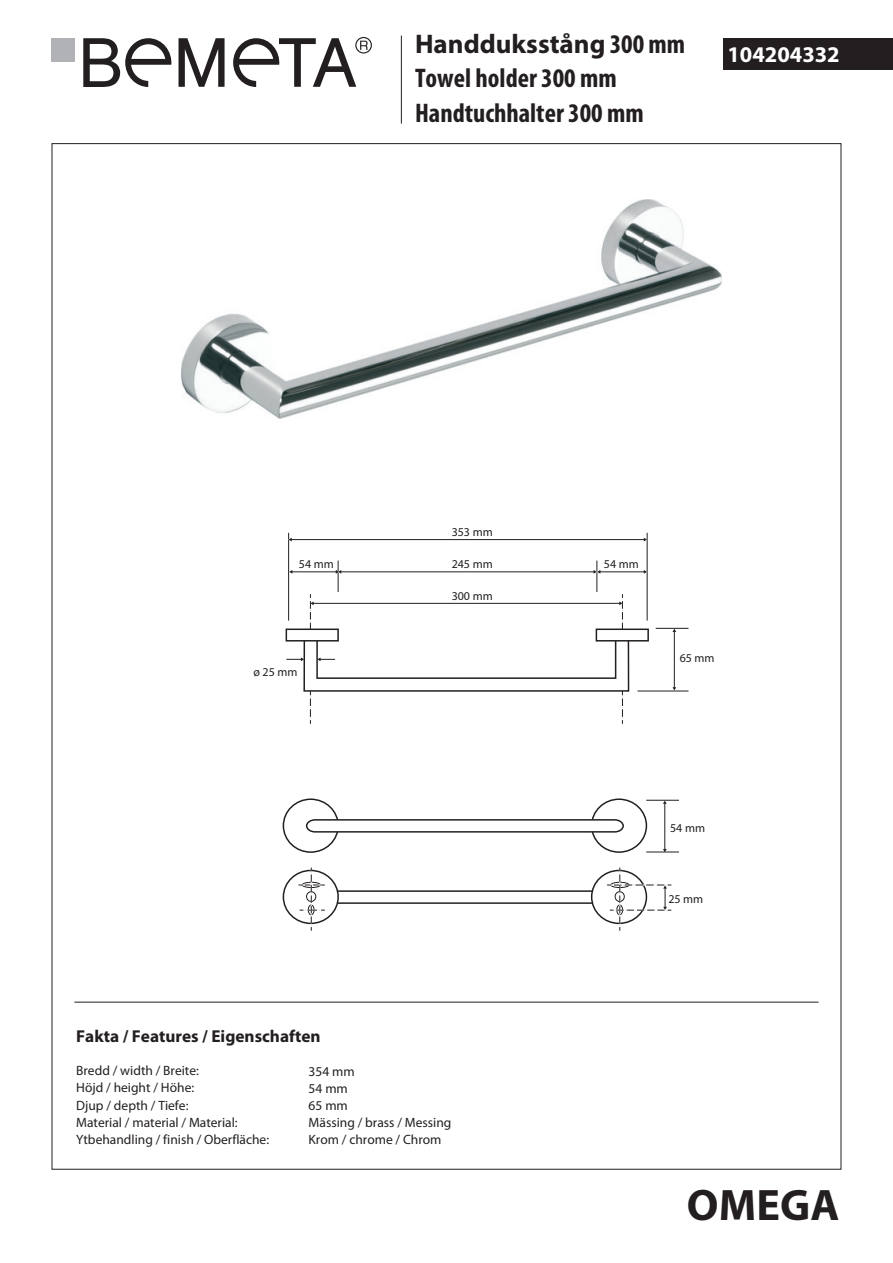
<style>
.page{position:relative;width:893px;height:1263px;background:#fff}
.page>*{position:absolute;margin:0;border:0;box-sizing:border-box;transform-origin:0 0}
.t1{font:700 44.25px "Myriad Pro";letter-spacing:.005em;color:#231f20}
.t2{font:700 condensed 27px/34.2px "Myriad Pro";color:#231f20}
.t3{font:700 22.5px "Myriad Pro";color:#fff}
.t4{font:700 17.25px "Myriad Pro";color:#231f20}
.t5{font:13.5px/17.2px "Myriad Pro";color:#231f20}
.t6{font:12px "Myriad Pro";color:#231f20}
.s1{font-stretch:normal}
</style>
<div class="page">
<div style="left:724px;top:38px;width:169px;height:32px;background:#231f20"></div>
<svg style="left:179px;top:38px;width:46px;height:49px"></svg>
<svg style="left:83px;top:38px;width:89px;height:49px"></svg>
<div style="left:51px;top:38px;width:24px;height:24px;background:#b1b2b6"></div>
<svg style="left:233px;top:37px;width:139px;height:50px"></svg>
<hr style="left:401px;top:36px;width:1px;height:88px;background:#231f20">
<img style="left:182px;top:199px;width:540px;height:219px">
<div style="left:306px;top:890px;width:318px;height:14px;background:#fff;border:2px solid #231f20"></div>
<hr style="left:674px;top:631px;width:1px;height:57px;background:#231f20">
<hr style="left:656px;top:628px;width:32px;height:1px;background:#231f20">
<hr style="left:664px;top:803px;width:1px;height:46px;background:#231f20">
<hr style="left:646px;top:800px;width:33px;height:1px;background:#231f20">
<hr style="left:646px;top:852px;width:33px;height:1px;background:#231f20">
<hr style="left:637px;top:691px;width:51px;height:1px;background:#231f20">
<hr style="left:647px;top:533px;width:1px;height:88px;background:#231f20">
<hr style="left:597px;top:561px;width:1px;height:31px;background:#231f20">
<hr style="left:338px;top:561px;width:1px;height:31px;background:#231f20">
<hr style="left:288px;top:533px;width:1px;height:88px;background:#231f20">
<hr style="left:341px;top:572px;width:253px;height:1px;background:#231f20">
<hr style="left:600px;top:572px;width:44px;height:1px;background:#231f20">
<svg style="left:594px;top:570px;width:6px;height:4px"></svg>
<hr style="left:292px;top:572px;width:44px;height:1px;background:#231f20">
<svg style="left:336px;top:570px;width:5px;height:4px"></svg>
<hr style="left:291px;top:539px;width:353px;height:1px;background:#231f20">
<svg style="left:286px;top:594px;width:344px;height:130px"></svg>
<div style="left:286px;top:628px;width:53px;height:13px;background:#fff;border:2px solid #231f20"></div>
<div style="left:596px;top:628px;width:53px;height:13px;background:#fff;border:2px solid #231f20"></div>
<div style="left:283px;top:798px;width:56px;height:55px;border:2px solid #231f20;border-radius:50%"></div>
<div style="left:591px;top:798px;width:56px;height:55px;border:2px solid #231f20;border-radius:50%"></div>
<svg style="left:305px;top:818px;width:319px;height:15px"></svg>
<div style="left:283px;top:870px;width:55px;height:53px;background:#fff;border-radius:50%"></div>
<div style="left:283px;top:870px;width:56px;height:54px;border:2px solid #231f20;border-radius:50%"></div>
<div style="left:592px;top:870px;width:54px;height:53px;background:#fff;border-radius:50%"></div>
<svg style="left:604px;top:868px;width:67px;height:63px"></svg>
<svg style="left:298px;top:868px;width:27px;height:63px"></svg>
<hr style="left:74px;top:1002px;width:745px;height:1px;background:#231f20">
<h2 class="t2" style="left:415px;top:27px;width:272px"><span class="s1">Handduksstång</span> 300 mm<br>Towel holder 300 mm<br>Handtuchhalter 300 mm</h2>
<h3 class="t3" style="left:727px;top:40px;width:114px">104204332</h3>
<p class="t6" style="left:452px;top:524px;width:43px">353 mm</p>
<p class="t6" style="left:299px;top:557px;width:36px">54 mm</p>
<p class="t6" style="left:452px;top:557px;width:43px">245 mm</p>
<p class="t6" style="left:604px;top:557px;width:36px">54 mm</p>
<p class="t6" style="left:253px;top:665px;width:46px">ø 25 mm</p>
<p class="t6" style="left:452px;top:588px;width:43px">300 mm</p>
<p class="t6" style="left:680px;top:651px;width:36px">65 mm</p>
<p class="t4" style="left:76px;top:1026px;width:246px">Fakta / Features / Eigenschaften</p>
<p class="t5" style="left:76px;top:1062px;width:194px">Bredd / width / Breite:<br>Höjd / height / Höhe:<br>Djup / depth / Tiefe:<br>Material / material / Material:<br>Ytbehandling / finish / Oberfläche:</p>
<p class="t5" style="left:309px;top:1062px;width:144px">354 mm<br>54 mm<br>65 mm<br>Mässing / brass / Messing<br>Krom / chrome / Chrom</p>
<p class="t6" style="left:670px;top:820px;width:36px">54 mm</p>
<p class="t6" style="left:668px;top:891px;width:36px">25 mm</p>
<h1 class="t1" style="left:687px;top:1176px;width:154px">OMEGA</h1>
</div>
